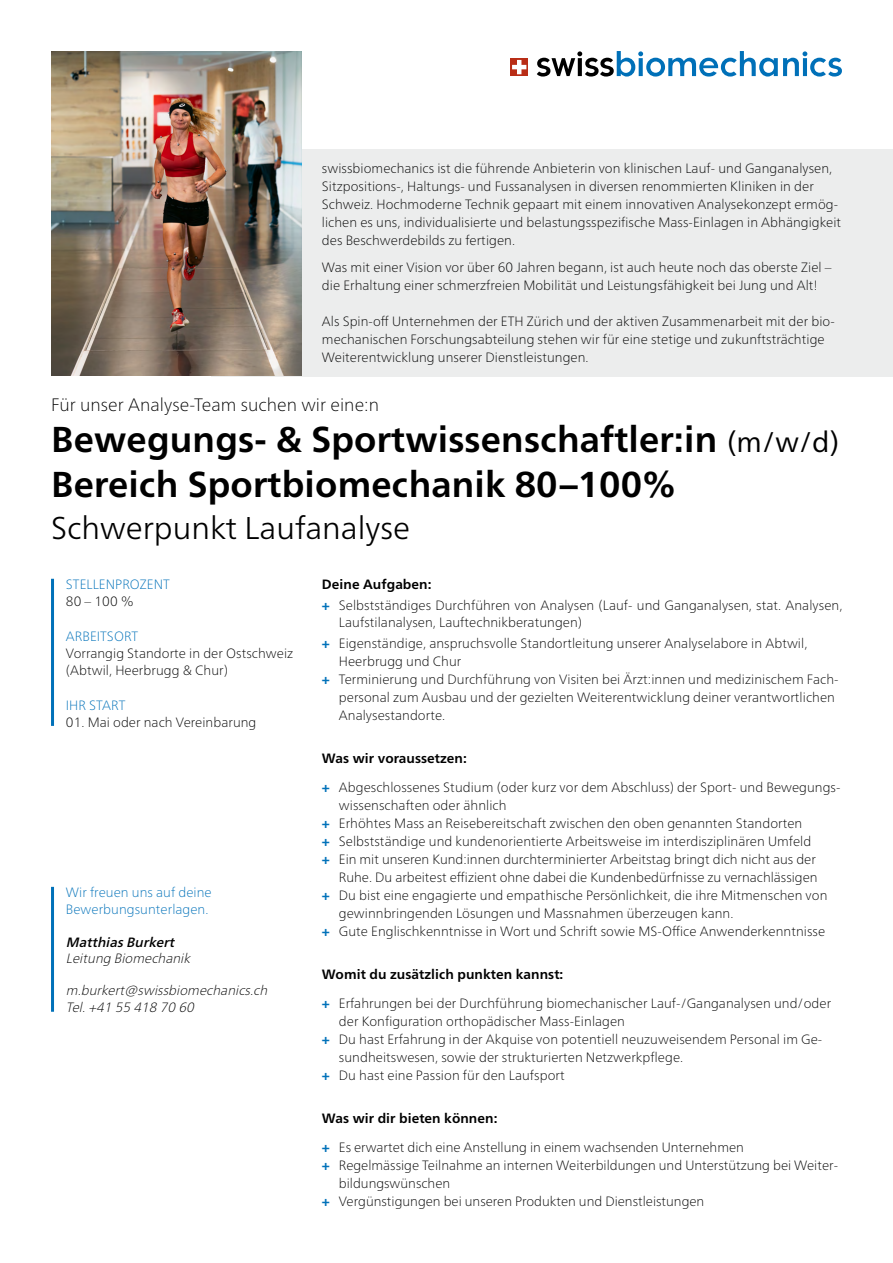
<style>
.page{position:relative;width:893px;height:1263px;background:#fff}
.page>*{position:absolute;margin:0;border:0;box-sizing:border-box;transform-origin:0 0}
.t1{font:700 36px/45px "Frutiger Neue LT Pro";letter-spacing:.005em;color:#000}
.t2{font:300 31.5px "Frutiger Neue LT Pro";color:#000}
.t3{font:100 18px "Frutiger Neue LT Pro";letter-spacing:.005em;color:#000}
.t4{font:100 13.5px/18px "Frutiger Neue LT Pro";letter-spacing:.005em;color:#000}
.t5{font:100 13.5px/17.2px "Frutiger Neue LT Pro";letter-spacing:.005em;color:#0071b9}
.t6{font:italic 100 13.5px/16.2px "Frutiger Neue LT Pro";color:#000}
.t7{font:italic 500 13.5px "Frutiger Neue LT Pro";color:#000}
.s1{font-weight:400;font-size:28.5px}
.s2{font-weight:700}
.s3{font-weight:700;color:#0071b9}
</style>
<div class="page">
<div style="left:211px;top:149px;width:682px;height:227px;background:#eceded"></div>
<hr style="left:51px;top:579px;width:3px;height:147px;background:#0071b9">
<hr style="left:51px;top:887px;width:3px;height:125px;background:#0071b9">
<svg style="left:537px;top:51px;width:305px;height:26px"></svg>
<svg style="left:510px;top:58px;width:18px;height:18px"></svg>
<svg style="left:512px;top:60px;width:14px;height:14px"></svg>
<img style="left:51px;top:51px;width:251px;height:325px">
<p class="t4" style="left:322px;top:160px;width:521px">swissbiomechanics ist die führende Anbieterin von klinischen Lauf- und Ganganalysen, Sitzpositions-, Haltungs- und Fussanalysen in diversen renommierten Kliniken in der Schweiz. Hochmoderne Technik gepaart mit einem innovativen Analysekonzept ermög&shy;lichen es uns, individualisierte und belastungsspezifische Mass-Einlagen in Abhängigkeit des Beschwerdebilds zu fertigen.</p>
<p class="t4" style="left:322px;top:258px;width:511px">Was mit einer Vision vor über 60 Jahren begann, ist auch heute noch das oberste Ziel – die Erhaltung einer schmerzfreien Mobilität und Leistungsfähigkeit bei Jung und Alt!</p>
<p class="t4" style="left:322px;top:312px;width:514px">Als Spin-off Unternehmen der ETH Zürich und der aktiven Zusammenarbeit mit der bio&shy;mechanischen Forschungsabteilung stehen wir für eine stetige und zukunftsträchtige<br>Weiterentwicklung unserer Dienstleistungen.</p>
<h3 class="t3" style="left:51px;top:394px;width:330px">Für unser Analyse-Team suchen wir eine:n</h3>
<h1 class="t1" style="left:51px;top:416px;width:790px">Bewegungs- &amp; Sportwissenschaftler:in <span class="s1">(m/w/d)<br></span>Bereich Sportbiomechanik 80–100%</h1>
<h2 class="t2" style="left:51px;top:509px;width:361px">Schwerpunkt Laufanalyse</h2>
<p class="t5" style="left:66px;top:576px;width:105px">STELLENPROZENT</p>
<p class="t4" style="left:66px;top:592px;width:70px">80 – 100 %</p>
<p class="t5" style="left:66px;top:627px;width:74px">ARBEITSORT</p>
<p class="t4" style="left:66px;top:645px;width:229px;line-height:17.2px">Vorrangig Standorte in der Ostschweiz (Abtwil, Heerbrugg &amp; Chur)</p>
<p class="t5" style="left:66px;top:696px;width:61px">IHR START</p>
<p class="t4" style="left:66px;top:713px;width:192px">01. Mai oder nach Vereinbarung</p>
<p class="t5" style="left:66px;top:884px;width:147px">Wir freuen uns auf deine<br>Bewerbungsunterlagen.</p>
<p class="t7" style="left:66px;top:934px;width:113px">MatthiasBurkert</p>
<p class="t6" style="left:66px;top:950px;width:129px">Leitung Biomechanik</p>
<p class="t6" style="left:66px;top:982px;width:206px">m.burkert@swissbiomechanics.ch<br>Tel.+41 55 418 70 60</p>
<p class="t4" style="left:322px;top:573px;width:522px;line-height:21.5px"><span class="s2">Deine Aufgaben:<br></span><span class="s3">+</span> Selbstständiges Durchführen von Analysen (Lauf- und Ganganalysen, stat. Analysen,</p>
<p class="t4" style="left:322px;top:612px;width:487px;line-height:20.7px;text-indent:17px">Laufstilanalysen, Lauftechnikberatungen)<br><span class="s3">+</span> Eigenständige, anspruchsvolle Standortleitung unserer Analyselabore in Abtwil,</p>
<p class="t4" style="left:339px;top:652px;width:124px">Heerbrugg und Chur</p>
<p class="t4" style="left:322px;top:670px;width:518px"><span class="s3">+</span> Terminierung und Durchführung von Visiten bei Ärzt:innen und medizinischem Fach-</p>
<p class="t4" style="left:339px;top:688px;width:498px">personal zum Ausbau und der gezielten Weiterentwicklung deiner verantwortlichen</p>
<p class="t4" style="left:339px;top:706px;width:108px">Analysestandorte.</p>
<p class="t4" style="left:322px;top:744px;width:520px;line-height:29px"><span class="s2">Was wir voraussetzen:<br></span><span class="s3">+</span> Abgeschlossenes Studium (oder kurz vor dem Abschluss) der Sport- und Bewegungs-</p>
<p class="t4" style="left:339px;top:796px;width:169px">wissenschaften oder ähnlich</p>
<p class="t4" style="left:322px;top:814px;width:482px"><span class="s3">+</span> Erhöhtes Mass an Reisebereitschaft zwischen den oben genannten Standorten</p>
<p class="t4" style="left:322px;top:832px;width:491px"><span class="s3">+</span> Selbstständige und kundenorientierte Arbeitsweise im interdisziplinären Umfeld</p>
<p class="t4" style="left:322px;top:850px;width:495px"><span class="s3">+</span> Ein mit unseren Kund:innen durchterminierter Arbeitstag bringt dich nicht aus der</p>
<p class="t4" style="left:339px;top:868px;width:480px">Ruhe. Du arbeitest effizient ohne dabei die Kundenbedürfnisse zu vernachlässigen</p>
<p class="t4" style="left:322px;top:886px;width:507px"><span class="s3">+</span> Du bist eine engagierte und empathische Persönlichkeit, die ihre Mitmenschen von</p>
<p class="t4" style="left:339px;top:904px;width:396px">gewinnbringenden Lösungen und Massnahmen überzeugen kann.</p>
<p class="t4" style="left:322px;top:922px;width:505px"><span class="s3">+</span> Gute Englischkenntnisse in Wort und Schrift sowie MS-Office Anwenderkenntnisse</p>
<p class="t4" style="left:322px;top:960px;width:511px;line-height:29px"><span class="s2">Womit du zusätzlich punkten kannst:<br></span><span class="s3">+</span> Erfahrungen bei der Durchführung biomechanischer Lauf-/Ganganalysen und/oder</p>
<p class="t4" style="left:339px;top:1012px;width:288px">der Konfiguration orthopädischer Mass-Einlagen</p>
<p class="t4" style="left:322px;top:1030px;width:502px"><span class="s3">+</span> Du hast Erfahrung in der Akquise von potentiell neuzuweisendem Personal im Ge-</p>
<p class="t4" style="left:339px;top:1048px;width:346px">sundheitswesen, sowie der strukturierten Netzwerkpflege.</p>
<p class="t4" style="left:322px;top:1066px;width:244px"><span class="s3">+</span> Du hast eine Passion für den Laufsport</p>
<p class="t4" style="left:322px;top:1104px;width:424px;line-height:29px"><span class="s2">Was wir dir bieten können:<br></span><span class="s3">+</span> Es erwartet dich eine Anstellung in einem wachsenden Unternehmen</p>
<p class="t4" style="left:322px;top:1156px;width:518px"><span class="s3">+</span> Regelmässige Teilnahme an internen Weiterbildungen und Unterstützung bei Weiter-</p>
<p class="t4" style="left:339px;top:1174px;width:113px">bildungswünschen</p>
<p class="t4" style="left:322px;top:1192px;width:384px"><span class="s3">+</span> Vergünstigungen bei unseren Produkten und Dienstleistungen</p>
</div>
